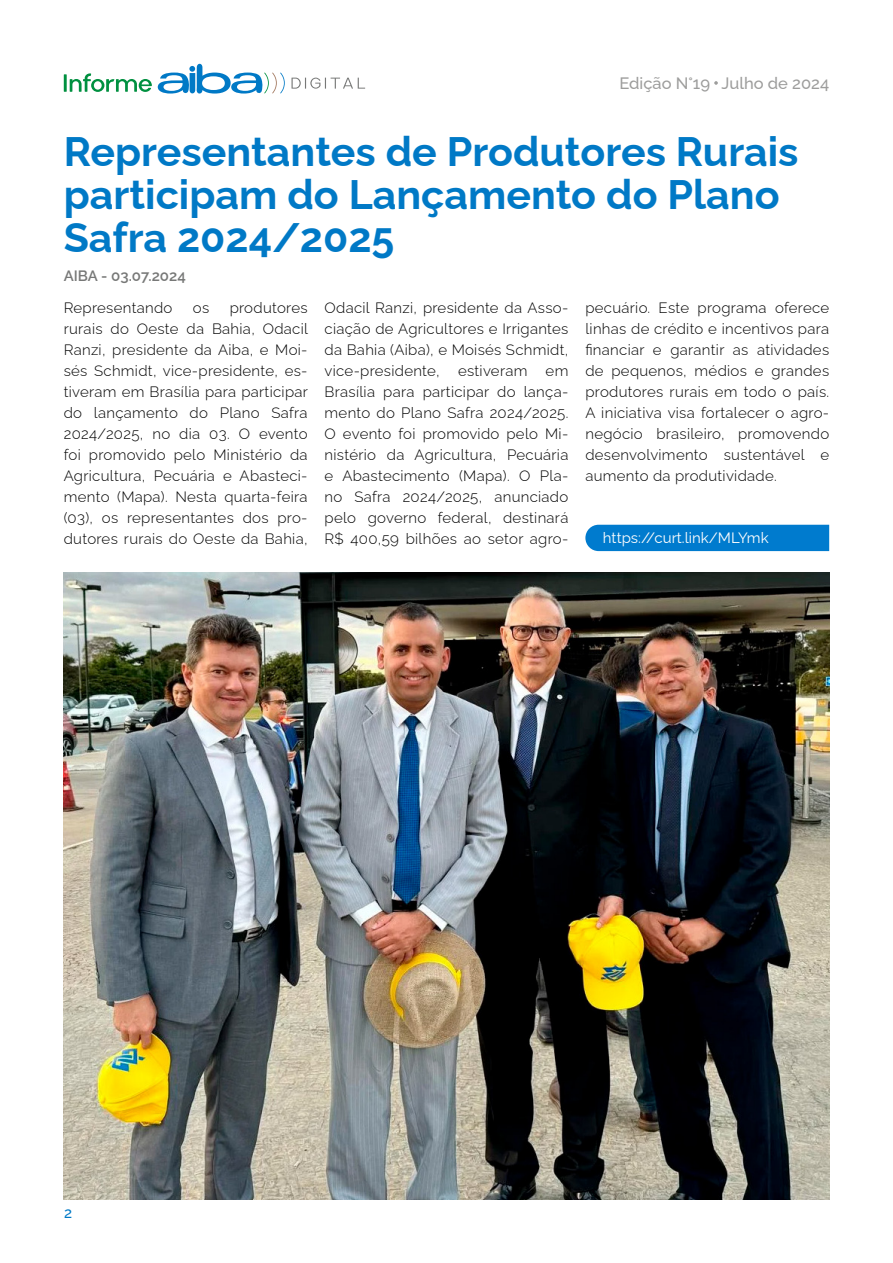
<style>
.page{position:relative;width:893px;height:1263px;background:#fff}
.page>*{position:absolute;margin:0;border:0;box-sizing:border-box;transform-origin:0 0}
.t1{font:700 41.1px/43.2px "Raleway";color:#0079c6}
.t2{font:500 16.5px "Raleway";color:#9d9d9c}
.t3{font:300 15px/21px "Raleway";letter-spacing:.02em;color:#000;text-align:justify}
.t4{font:15px "Raleway";color:#fff}
.t5{font:600 15px "Raleway";color:#777877}
.t6{font:500 15px "Raleway";color:#0079c6}
</style>
<div class="page">
<div style="left:585px;top:525px;width:244px;height:26px;background:#007bce"></div>
<img style="left:64px;top:573px;width:765px;height:626px">
<hr style="left:64px;top:74px;width:3px;height:18px;background:#009040">
<svg style="left:70px;top:73px;width:82px;height:19px"></svg>
<svg style="left:291px;top:78px;width:74px;height:11px"></svg>
<svg style="left:158px;top:63px;width:127px;height:31px"></svg>
<svg style="left:714px;top:81px;width:4px;height:4px"></svg>
<p class="t2" style="left:619px;top:70px;width:211px">Edição N°19 Julho de 2024</p>
<h1 class="t1" style="left:64px;top:125px;width:736px">Representantes de Produtores Rurais participam do Lançamento do Plano<br>Safra 2024/2025</h1>
<p class="t5" style="left:64px;top:264px;width:124px">AIBA - 03.07.2024</p>
<p class="t3" style="left:64px;top:295px;width:246px;text-indent:166px">produtores rurais do Oeste da Bahia, Odacil Ranzi, presidente da Aiba, e Moi&shy;sés Schmidt, vice-presidente, es&shy;tiveram em Brasília para participar do lançamento do Plano Safra 2024/2025, no dia 03. O evento foi promovido pelo Ministério da Agricultura, Pecuária e Abasteci&shy;mento (Mapa). Nesta quarta-feira (03), os representantes dos pro&shy;dutores rurais do Oeste da Bahia,</p>
<p class="t3" style="left:64px;top:295px;width:110px">Representando</p>
<p class="t3" style="left:193px;top:295px;width:18px">os</p>
<p class="t3" style="left:325px;top:295px;width:245px">Odacil Ranzi, presidente da Asso&shy;ciação de Agricultores e Irrigantes da Bahia (Aiba), e Moisés Schmidt, vice-presidente, estiveram em Brasília para participar do lança&shy;mento do Plano Safra 2024/2025.<br>O evento foi promovido pelo Mi&shy;nistério da Agricultura, Pecuária e Abastecimento (Mapa). O Pla&shy;no Safra 2024/2025, anunciado pelo governo federal, destinará R$ 400,59 bilhões ao setor agro-</p>
<p class="t3" style="left:585px;top:295px;width:245px">pecuário. Este programa oferece linhas de crédito e incentivos para financiar e garantir as atividades de pequenos, médios e grandes produtores rurais em todo o país.<br>A iniciativa visa fortalecer o agro&shy;negócio brasileiro, promovendo desenvolvimento sustentável e aumento da produtividade.</p>
<p class="t4" style="left:603px;top:526px;width:167px">https://curt.link/MLYmk</p>
<p class="t6" style="left:64px;top:1201px;width:10px">2</p>
</div>
